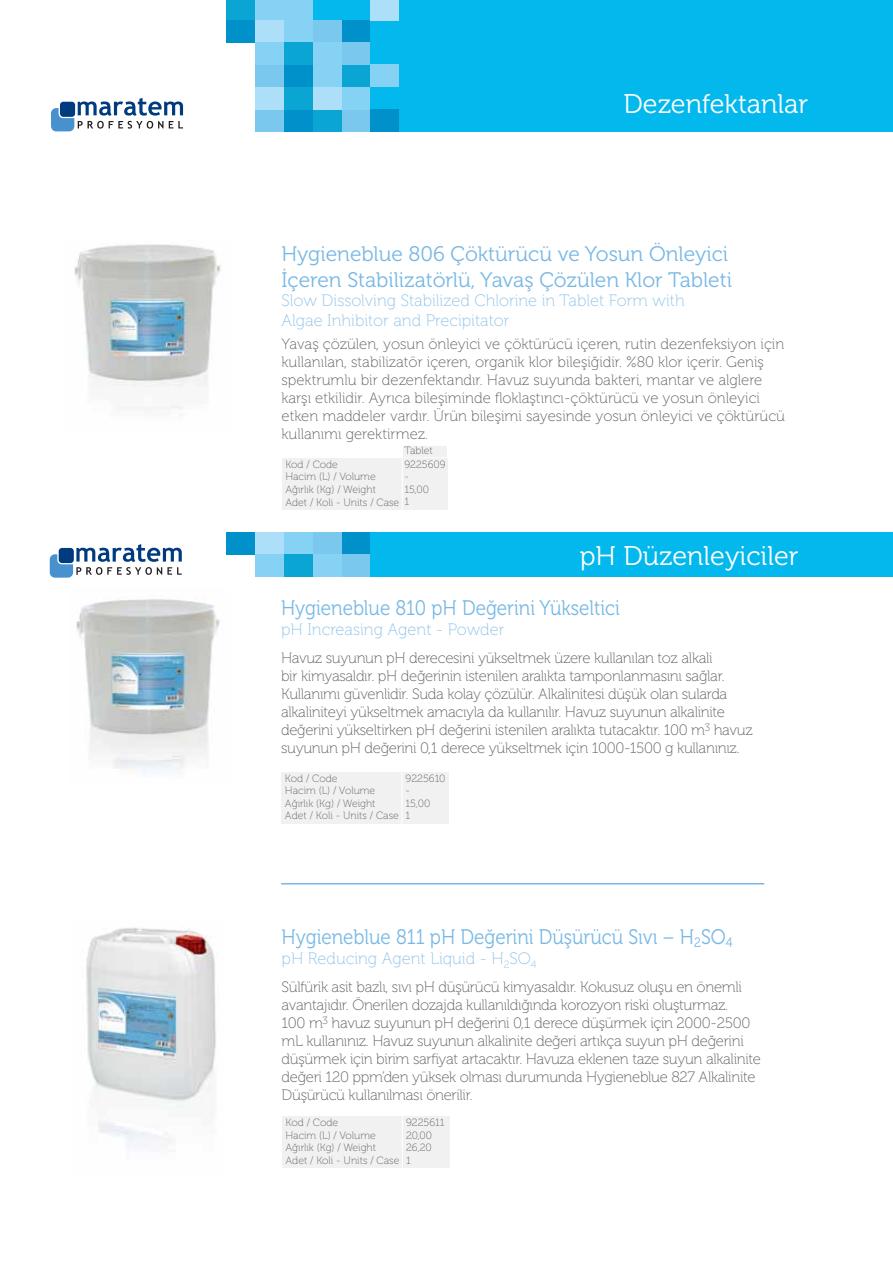
<style>
.page{position:relative;width:893px;height:1263px;background:#fff}
.page>*{position:absolute;margin:0;border:0;box-sizing:border-box;transform-origin:0 0}
.t1{font:27px "Museo 300 TR";color:#fff}
.t2{font:21px/25.2px "Museo 300 TR";color:#78b8e5}
.t3{font:21px "Museo 300 TR";color:#78b8e5;scale:.9 1}
.t4{font:16.5px/19.8px "Museo 100 TR";color:#92c4e9}
.t5{font:15px/18px "Museo 100 TR";letter-spacing:-.02em;color:#616264}
.t6{font:15px/18px "Museo 100 TR";color:#616264}
.t7{font:10.5px/12.6px "Museo 100 TR";color:#616264}
</style>
<div class="page">
<svg style="left:51px;top:98px;width:132px;height:33px"></svg>
<div style="left:305px;top:0;width:588px;height:132px;background:#03b8ec"></div>
<div style="left:370px;top:0;width:29px;height:20px;background:#aedff8"></div>
<div style="left:284px;top:0;width:29px;height:20px;background:#85d2f5"></div>
<div style="left:255px;top:0;width:29px;height:20px;background:#85d2f5"></div>
<div style="left:341px;top:65px;width:29px;height:22px;background:#0ba5d4"></div>
<div style="left:370px;top:65px;width:29px;height:22px;background:#85d2f5"></div>
<div style="left:313px;top:65px;width:28px;height:22px;background:#85d2f5"></div>
<div style="left:284px;top:65px;width:29px;height:22px;background:#0091ca"></div>
<div style="left:255px;top:65px;width:29px;height:22px;background:#7bc8ef"></div>
<div style="left:341px;top:109px;width:29px;height:23px;background:#7bc8ef"></div>
<div style="left:370px;top:109px;width:29px;height:23px;background:#0091ca"></div>
<div style="left:313px;top:109px;width:28px;height:23px;background:#0ba5d4"></div>
<div style="left:284px;top:109px;width:29px;height:23px;background:#0091ca"></div>
<div style="left:255px;top:109px;width:29px;height:23px;background:#7bc8ef"></div>
<div style="left:226px;top:0;width:29px;height:20px;background:#0ba5d4"></div>
<div style="left:341px;top:20px;width:29px;height:22px;background:#0091ca"></div>
<div style="left:313px;top:20px;width:28px;height:22px;background:#7bc8ef"></div>
<div style="left:284px;top:20px;width:29px;height:22px;background:#85d2f5"></div>
<div style="left:255px;top:20px;width:29px;height:22px;background:#aedff8"></div>
<div style="left:341px;top:42px;width:29px;height:23px;background:#7bc8ef"></div>
<div style="left:313px;top:42px;width:28px;height:23px;background:#85d2f5"></div>
<div style="left:284px;top:42px;width:29px;height:23px;background:#0ba5d4"></div>
<div style="left:255px;top:42px;width:29px;height:23px;background:#85d2f5"></div>
<div style="left:341px;top:87px;width:29px;height:22px;background:#85d2f5"></div>
<div style="left:313px;top:87px;width:28px;height:22px;background:#aedff8"></div>
<div style="left:284px;top:87px;width:29px;height:22px;background:#0ba5d4"></div>
<div style="left:255px;top:87px;width:29px;height:22px;background:#aedff8"></div>
<div style="left:226px;top:20px;width:29px;height:22px;background:#0091ca"></div>
<div style="left:305px;top:532px;width:588px;height:45px;background:#03b8ec"></div>
<div style="left:341px;top:532px;width:29px;height:23px;background:#0091ca"></div>
<div style="left:313px;top:532px;width:28px;height:23px;background:#7bc8ef"></div>
<div style="left:284px;top:532px;width:29px;height:23px;background:#85d2f5"></div>
<div style="left:255px;top:532px;width:29px;height:23px;background:#aedff8"></div>
<div style="left:341px;top:555px;width:29px;height:22px;background:#7bc8ef"></div>
<div style="left:313px;top:555px;width:28px;height:22px;background:#85d2f5"></div>
<div style="left:284px;top:555px;width:29px;height:22px;background:#0ba5d4"></div>
<div style="left:255px;top:555px;width:29px;height:22px;background:#85d2f5"></div>
<div style="left:226px;top:532px;width:29px;height:23px;background:#0091ca"></div>
<hr style="left:281px;top:883px;width:483px;height:1px;background:#78b8e5">
<div style="left:282px;top:1116px;width:168px;height:52px;background:#f1f1f2"></div>
<hr style="left:402px;top:1116px;width:1px;height:52px;background:#fff">
<div style="left:281px;top:772px;width:168px;height:52px;background:#f1f1f2"></div>
<hr style="left:401px;top:772px;width:1px;height:52px;background:#fff">
<img style="left:74px;top:244px;width:147px;height:166px">
<div style="left:402px;top:444px;width:46px;height:15px;background:#f1f1f2;border:2px solid #fff"></div>
<div style="left:282px;top:458px;width:166px;height:52px;background:#f1f1f2"></div>
<hr style="left:402px;top:458px;width:1px;height:52px;background:#fff">
<img style="left:86px;top:927px;width:130px;height:220px">
<img style="left:76px;top:599px;width:144px;height:175px">
<svg style="left:50px;top:544px;width:132px;height:34px"></svg>
<h1 class="t1" style="left:623px;top:89px;width:186px">Dezenfektanlar</h1>
<h2 class="t2" style="left:281px;top:242px;width:452px">Hygieneblue 806 Çöktürücü ve Yosun Önleyici<br>İçeren Stabilizatörlü, Yavaş Çözülen Klor Tableti</h2>
<p class="t4" style="left:281px;top:291px;width:405px">Slow Dissolving Stabilized Chlorine in Tablet Form with<br>Algae Inhibitor and Precipitator</p>
<p class="t6" style="left:281px;top:335px;width:505px">Yavaş çözülen, yosun önleyici ve çöktürücü içeren, rutin dezenfeksiyon için kullanılan, stabilizatör içeren, organik klor bileşiğidir. %80 klor içerir. Geniş spektrumlu bir dezenfektandır. Havuz suyunda bakteri, mantar ve alglere karşı etkilidir. Ayrıca bileşiminde floklaştırıcı-çöktürücü ve yosun önleyici etken maddeler vardır. Ürün bileşimi sayesinde yosun önleyici ve çöktürücü kullanımı gerektirmez.</p>
<p class="t7" style="left:285px;top:458px;width:115px">Kod / Code<br>Hacim (L) / Volume<br>Ağırlık (Kg) / Weight<br>Adet / Koli - Units / Case</p>
<p class="t7" style="left:404px;top:458px;width:43px">9225609 -<br>15,00<br>1</p>
<p class="t7" style="left:404px;top:444px;width:30px">Tablet</p>
<h1 class="t1" style="left:580px;top:542px;width:220px">pH Düzenleyiciler</h1>
<h2 class="t3" style="left:281px;top:597px;width:378px">Hygieneblue 810 pH Değerini Yükseltici</h2>
<p class="t4" style="left:281px;top:620px;width:225px">pH Increasing Agent - Powder</p>
<p class="t5" style="left:281px;top:649px;width:473px">Havuz suyunun pH derecesini yükseltmek üzere kullanılan toz alkali<br>bir kimyasaldır. pH değerinin istenilen aralıkta tamponlanmasını sağlar.<br>Kullanımı güvenlidir. Suda kolay çözülür. Alkalinitesi düşük olan sularda alkaliniteyi yükseltmek amacıyla da kullanılır. Havuz suyunun alkalinite değerini yükseltirken pH değerini istenilen aralıkta tutacaktır. 100 m<sup>3</sup> havuz suyunun pH değerini 0,1 derece yükseltmek için 1000-1500 g kullanınız.</p>
<p class="t7" style="left:285px;top:772px;width:115px">Kod / Code<br>Hacim (L) / Volume<br>Ağırlık (Kg) / Weight<br>Adet / Koli - Units / Case</p>
<p class="t7" style="left:406px;top:772px;width:41px">9225610 -<br>15,00<br>1</p>
<h2 class="t3" style="left:282px;top:925px;width:503px">Hygieneblue 811 pH Değerini Düşürücü Sıvı – H<sub>2</sub>SO<sub>4</sub></h2>
<p class="t4" style="left:282px;top:949px;width:257px">pH Reducing Agent Liquid - H<sub>2</sub>SO<sub>4</sub></p>
<p class="t5" style="left:282px;top:978px;width:481px">Sülfürik asit bazlı, sıvı pH düşürücü kimyasaldır. Kokusuz oluşu en önemli avantajıdır. Önerilen dozajda kullanıldığında korozyon riski oluşturmaz.<br>100 m<sup>3</sup> havuz suyunun pH değerini 0,1 derece düşürmek için 2000-2500 mL kullanınız. Havuz suyunun alkalinite değeri artıkça suyun pH değerini düşürmek için birim sarfiyat artacaktır. Havuza eklenen taze suyun alkalinite değeri 120 ppm’den yüksek olması durumunda Hygieneblue 827 Alkalinite Düşürücü kullanılması önerilir.</p>
<p class="t7" style="left:285px;top:1116px;width:115px">Kod / Code<br>Hacim (L) / Volume<br>Ağırlık (Kg) / Weight<br>Adet / Koli - Units / Case</p>
<p class="t7" style="left:406px;top:1116px;width:40px">9225611<br>20,00<br>26,20<br>1</p>
</div>
